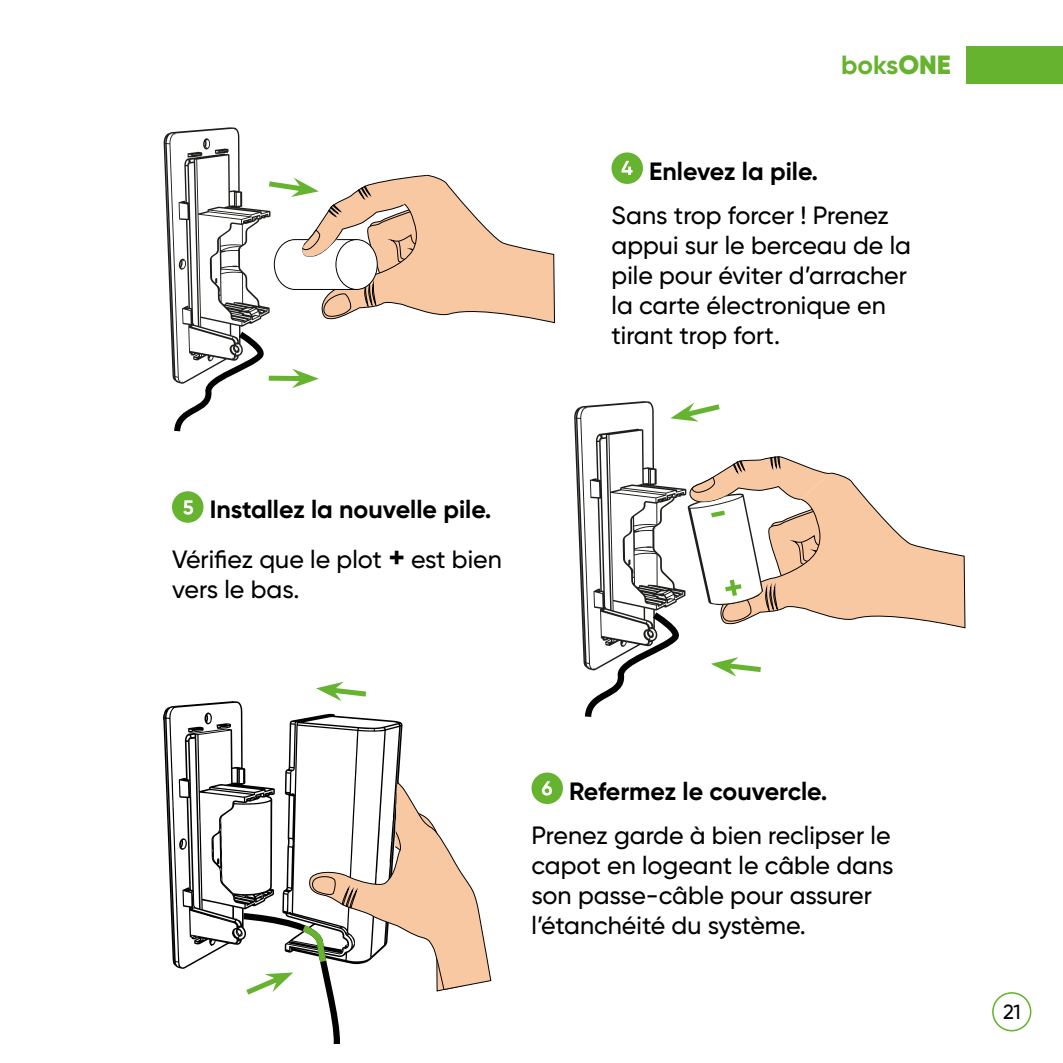
<style>
.page{position:relative;width:1063px;height:1063px;background:#fff}
.page>*{position:absolute;margin:0;border:0;box-sizing:border-box;transform-origin:0 0}
.t1{font:700 26.25px "Gilroy";color:#65b32e}
.t2{font:500 25px/30px "Gilroy";color:#000}
.t3{font:700 25px/50.2px "Gilroy";color:#000}
.t4{font:500 20.5px "Gilroy";color:#000}
.s1{font-weight:500}
.s2{font-size:30px}
.s3{font-weight:900}
</style>
<div class="page">
<div style="left:966px;top:46px;width:97px;height:37px;background:#65b32e"></div>
<svg style="left:463px;top:202px;width:92px;height:122px;fill:#f7c8a1"></svg>
<svg style="left:164px;top:127px;width:299px;height:304px"></svg>
<svg style="left:574px;top:401px;width:391px;height:316px"></svg>
<div style="left:611px;top:152px;width:32px;height:32px;background:#65b32e;border-radius:50%"></div>
<div style="left:172px;top:491px;width:32px;height:32px;background:#65b32e;border-radius:50%"></div>
<div style="left:531px;top:773px;width:32px;height:31px;background:#65b32e;border-radius:50%"></div>
<svg style="left:163px;top:682px;width:329px;height:362px"></svg>
<svg style="left:622px;top:161px;width:11px;height:14px"></svg>
<svg style="left:183px;top:500px;width:10px;height:15px"></svg>
<svg style="left:542px;top:781px;width:10px;height:15px"></svg>
<div style="left:992px;top:992px;width:39px;height:39px;border:2px solid #65b32e;border-radius:50%"></div>
<p class="t3" style="left:172px;top:484px;width:331px;text-indent:38px">Installez la nouvelle pile.<br><span class="s1">Vérifiez que le plot</span> <span class="s2">+</span> <span class="s1">est bien</span></p>
<p class="t2" style="left:172px;top:575px;width:129px">vers le bas.</p>
<p class="t1" style="left:841px;top:49px;width:111px">boks<span class="s3">ONE</span></p>
<p class="t3" style="left:649px;top:145px;width:171px">Enlevez la pile.</p>
<p class="t2" style="left:612px;top:200px;width:301px">Sans trop forcer ! Prenez appui sur le berceau de la pile pour éviter d’arracher la carte électronique en tirant trop fort.</p>
<p class="t3" style="left:569px;top:766px;width:260px">Refermez le couvercle.</p>
<p class="t2" style="left:532px;top:820px;width:364px">Prenez garde à bien reclipser le capot en logeant le câble dans son passe-câble pour assurer l’étanchéité du système.</p>
<p class="t4" style="left:1003px;top:999px;width:19px">21</p>
</div>
